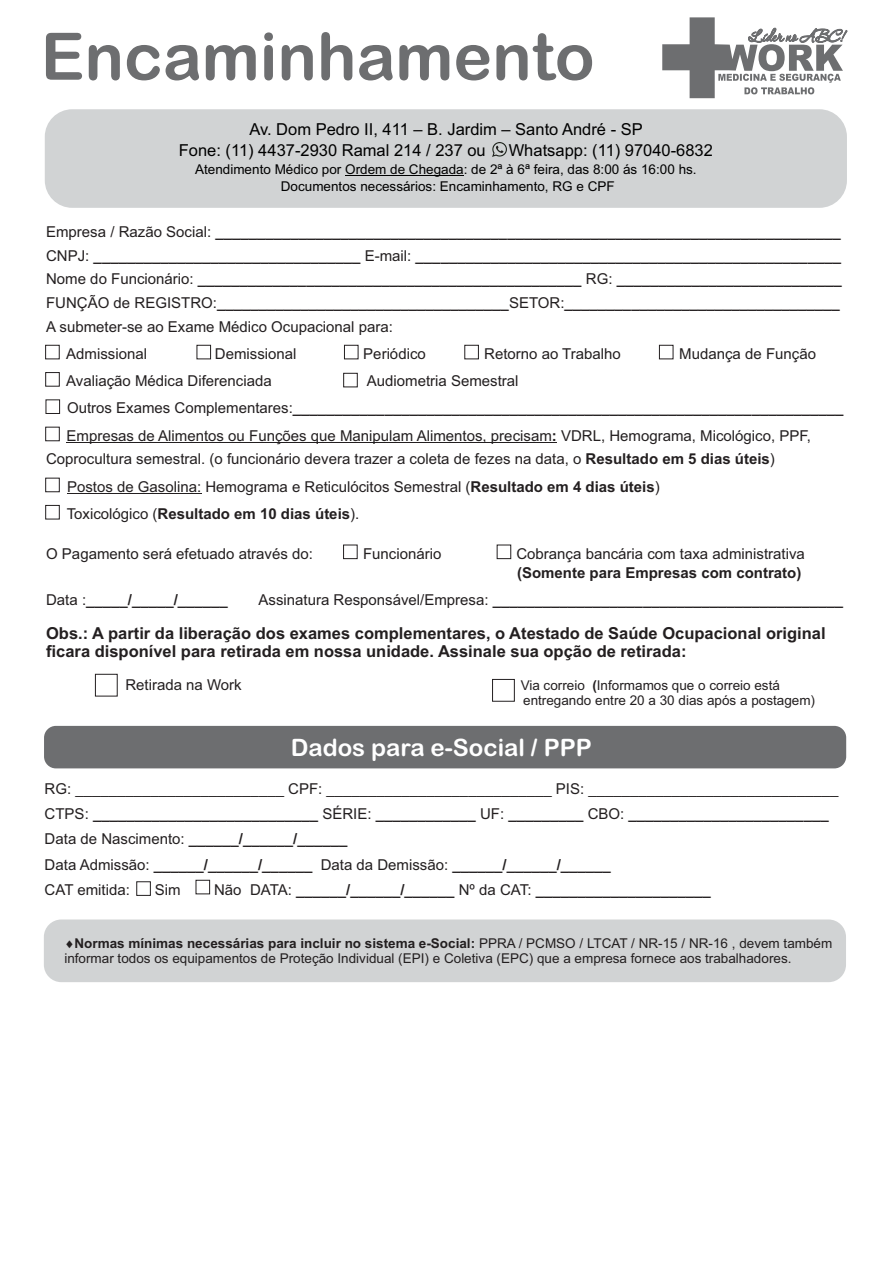
<style>
.page{position:relative;width:893px;height:1263px;background:#fff}
.page>*{position:absolute;margin:0;border:0;box-sizing:border-box;transform-origin:0 0}
.t1{font:65.4px "Arial Rounded MT Bold";color:#6d6e70}
.t2{font:24px "Arial Rounded MT Bold";color:#fff}
.t3{font:700 16.5px/18px "Arial";color:#231f20}
.t4{font:16.5px/21px "Arial";color:#000}
.t5{font:15px/27.3px "Arial";color:#231f20}
.t6{font:700 15px/23.7px "Arial";color:#231f20}
.t7{font:13.5px/15px "Arial";color:#231f20}
.t8{font:13.5px/17.2px "Arial";color:#000;text-align:center}
.s1{font-weight:400}
.s2{font-weight:700}
</style>
<div class="page">
<div style="left:45px;top:109px;width:802px;height:99px;background:#d1d3d4;border-radius:27px"></div>
<hr style="left:345px;top:175px;width:119px;height:1px;background:#000">
<hr style="left:67px;top:442px;width:485px;height:1px;background:#231f20">
<hr style="left:67px;top:493px;width:134px;height:1px;background:#231f20">
<div style="left:44px;top:726px;width:802px;height:42px;background:#6d6e70;border-radius:12px"></div>
<div style="left:44px;top:919px;width:802px;height:63px;background:#d1d3d4;border-radius:17px"></div>
<svg style="left:662px;top:17px;width:185px;height:81px"></svg>
<div style="left:45px;top:345px;width:15px;height:14px;border:1px solid #231f20"></div>
<div style="left:497px;top:545px;width:14px;height:14px;border:1px solid #231f20"></div>
<div style="left:344px;top:345px;width:14px;height:14px;border:1px solid #231f20"></div>
<div style="left:659px;top:345px;width:14px;height:14px;border:1px solid #231f20"></div>
<div style="left:343px;top:373px;width:15px;height:14px;border:1px solid #231f20"></div>
<div style="left:45px;top:372px;width:15px;height:15px;border:1px solid #231f20"></div>
<div style="left:343px;top:545px;width:15px;height:14px;border:1px solid #231f20"></div>
<div style="left:45px;top:478px;width:15px;height:14px;border:1px solid #231f20"></div>
<div style="left:464px;top:345px;width:15px;height:14px;border:1px solid #231f20"></div>
<div style="left:197px;top:345px;width:14px;height:14px;border:1px solid #231f20"></div>
<div style="left:45px;top:427px;width:15px;height:14px;border:1px solid #231f20"></div>
<div style="left:46px;top:399px;width:14px;height:15px;border:1px solid #231f20"></div>
<div style="left:45px;top:505px;width:15px;height:14px;border:1px solid #231f20"></div>
<div style="left:492px;top:679px;width:23px;height:23px;border:1px solid #231f20"></div>
<div style="left:136px;top:881px;width:15px;height:15px;border:1px solid #231f20"></div>
<div style="left:196px;top:880px;width:14px;height:14px;border:1px solid #231f20"></div>
<div style="left:95px;top:674px;width:23px;height:22px;border:1px solid #231f20"></div>
<img style="left:492px;top:142px;width:14px;height:14px">
<h1 class="t1" style="left:41px;top:32px;width:555px">Encaminhamento</h1>
<p class="t4" style="left:179px;top:120px;width:465px;text-indent:70px">Av. Dom Pedro II, 411 – B. Jardim – Santo André - SP<br>Fone: (11) 4437-2930 Ramal 214 / 237 ou</p>
<p class="t4" style="left:509px;top:141px;width:206px">Whatsapp: (11) 97040-6832</p>
<p class="t8" style="left:195px;top:161px;width:503px">Atendimento Médico por Ordem de Chegada: de 2ª à 6ª feira, das 8:00 ás 16:00 hs.<br>Documentos necessários: Encaminhamento, RG e CPF</p>
<p class="t6" style="left:46px;top:221px;width:797px"><span class="s1">Empresa / Razão Social:</span> ___________________________________________________________________________ <span class="s1">CNPJ:</span> ________________________________ <span class="s1">E-mail:</span> ___________________________________________________ <span class="s1">Nome do Funcionário:</span> ______________________________________________ <span class="s1">RG:</span> ___________________________ <span class="s1">FUNÇÃO de REGISTRO:</span>___________________________________<span class="s1">SETOR:</span>_________________________________ <span class="s1">A submeter-se ao Exame Médico Ocupacional para:</span></p>
<p class="t5" style="left:66px;top:341px;width:82px">Admissional</p>
<p class="t5" style="left:215px;top:341px;width:83px">Demissional</p>
<p class="t5" style="left:363px;top:341px;width:64px">Periódico</p>
<p class="t5" style="left:484px;top:341px;width:138px">Retorno ao Trabalho</p>
<p class="t5" style="left:679px;top:341px;width:138px">Mudança de Função</p>
<p class="t5" style="left:66px;top:369px;width:207px">Avaliação Médica Diferenciada</p>
<p class="t5" style="left:67px;top:369px;width:778px;text-indent:300px">Audiometria Semestral<br>Outros Exames Complementares:<span class="s2">__________________________________________________________________<br></span>Empresas de Alimentos ou Funções que Manipulam Alimentos, precisam<span class="s2">:</span> VDRL, Hemograma, Micológico, PPF,</p>
<p class="t5" style="left:67px;top:447px;width:710px;text-indent:-21px">Coprocultura semestral. (o funcionário devera trazer a coleta de fezes na data, o <span class="s2">Resultado em 5 dias úteis</span>)<br>Postos de Gasolina: Hemograma e Reticulócitos Semestral (<span class="s2">Resultado em 4 dias úteis</span>)<br>Toxicológico (<span class="s2">Resultado em 10 dias úteis</span>).</p>
<p class="t5" style="left:46px;top:541px;width:268px">O Pagamento será efetuado através do:</p>
<p class="t5" style="left:363px;top:541px;width:80px">Funcionário</p>
<p class="t5" style="left:516px;top:541px;width:290px">Cobrança bancária com taxa administrativa</p>
<p class="t6" style="left:517px;top:562px;width:286px">(Somente para Empresas com contrato)</p>
<p class="t6" style="left:46px;top:589px;width:183px"><span class="s1">Data :</span>_____/_____/______</p>
<p class="t6" style="left:259px;top:589px;width:586px"><span class="s1">Assinatura Responsável/Empresa:</span> __________________________________________</p>
<p class="t3" style="left:46px;top:626px;width:781px">Obs.: A partir da liberação dos exames complementares, o Atestado de Saúde Ocupacional original ficara disponível para retirada em nossa unidade. Assinale sua opção de retirada:</p>
<p class="t5" style="left:125px;top:673px;width:118px">Retirada na Work</p>
<p class="t7" style="left:521px;top:679px;width:296px">Via correio <span class="s2">(</span>Informamos que o correio está entregando entre 20 a 30 dias após a postagem)</p>
<h2 class="t2" style="left:291px;top:738px;width:302px">Dados para e-Social / PPP</h2>
<p class="t5" style="left:45px;top:777px;width:795px;line-height:25.2px">RG: _________________________ CPF: ___________________________ PIS: ______________________________ CTPS: <span class="s2">___________________________</span> SÉRIE: <span class="s2">____________</span> UF: <span class="s2">_________</span> CBO: <span class="s2">________________________ </span>Data de Nascimento: <span class="s2">______/______/______<br></span>Data Admissão: <span class="s2">______/______/______</span> Data da Demissão: <span class="s2">______/______/______<br></span>CAT emitida:</p>
<p class="t5" style="left:155px;top:877px;width:27px">Sim</p>
<p class="t6" style="left:214px;top:879px;width:498px"><span class="s1">Não DATA:</span> ______/______/______ <span class="s1">Nº da CAT:</span> _____________________</p>
<p class="t7" style="left:64px;top:937px;width:769px">◻<span class="s2">Normas mínimas necessárias para incluir no sistema e-Social:</span> PPRA / PCMSO / LTCAT / NR-15 / NR-16 , devem também informar todos os equipamentos de Proteção Individual (EPI) e Coletiva (EPC) que a empresa fornece aos trabalhadores.</p>
</div>
